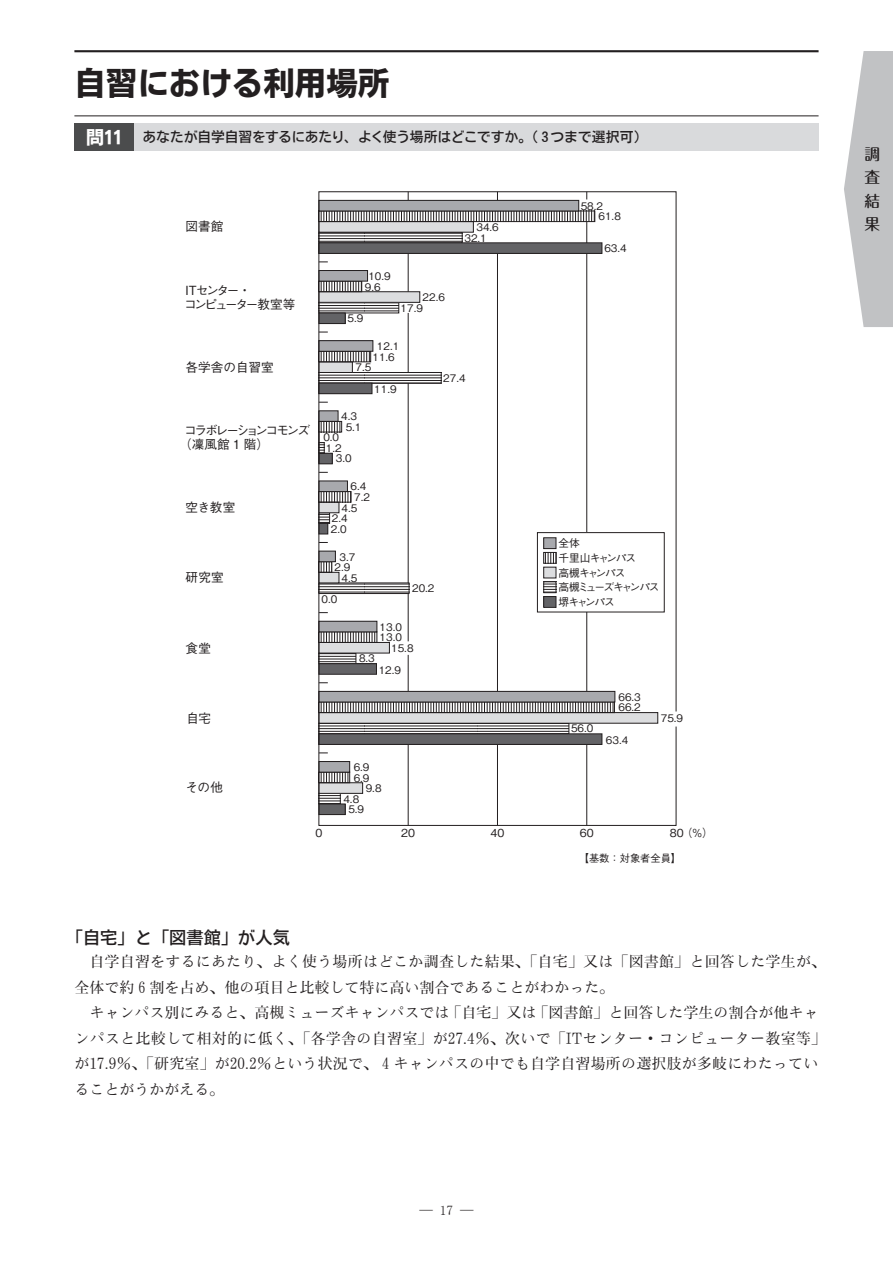
<style>
.page{position:relative;width:893px;height:1263px;background:#fff}
.page>*{position:absolute;margin:0;border:0;box-sizing:border-box;transform-origin:0 0}
.t1{font:31.5px "Motoya Cedar W6 90 msp RKSJ H";color:#231f20}
.t2{font:17.25px "Motoya Cedar W4 90 msp RKSJ H";color:#231f20}
.t3{font:500 15.75px/23.7px "Maru Fo Pro";color:#231f20;text-align:justify}
.t4{font:15px/25.5px "Motoya Mincho W3 90 msp RKSJ H";letter-spacing:.01em;color:#231f20}
.t5{font:13.8px "Motoya Cedar W4 90 msp RKSJ H";letter-spacing:-.02em;color:#231f20}
.t6{font:13.5px "MS Mincho";color:#231f20}
.t7{font:500 12.6px/14.2px "Gothic BBB Pr 6 N";letter-spacing:-.165em;color:#231f20}
.t8{font:500 12.6px/14.2px "Gothic BBB Pr 6 N";letter-spacing:-.185em;color:#231f20}
.t9{font:500 12.6px "Gothic BBB Pr 6 N";letter-spacing:-.105em;color:#231f20}
.t10{font:500 12.6px "Gothic BBB Pr 6 N";color:#231f20}
.t11{font:500 10.95px "Gothic BBB Pr 6 N";color:#231f20}
.t12{font:500 10.65px/14.7px "Gothic BBB Pr 6 N";letter-spacing:-.105em;color:#231f20}
.t13{font:500 10.35px/10.6px "Gothic BBB Pr 6 N";color:#231f20}
.t14{font:500 10.2px "Gothic BBB Pr 6 N";color:#231f20}
.s1{font-family:"Motoya Cedar W6 90 msp RKSJ H";font-size:18px;color:#fff}
</style>
<div class="page">
<svg style="left:844px;top:51px;width:49px;height:276px"></svg>
<hr style="left:74px;top:50px;width:745px;height:2px;background:#231f20">
<hr style="left:74px;top:115px;width:745px;height:1px;background:#231f20">
<div style="left:74px;top:123px;width:60px;height:28px;background:#4b4c4d"></div>
<div style="left:134px;top:123px;width:685px;height:28px;background:#d9dadc"></div>
<svg style="left:318px;top:191px;width:359px;height:635px"></svg>
<div style="left:537px;top:533px;width:127px;height:79px;background:#fff"></div>
<div style="left:537px;top:532px;width:128px;height:80px;border:1px solid #231f20"></div>
<div style="left:544px;top:538px;width:12px;height:11px;background:#a8a9ad"></div>
<div style="left:543px;top:537px;width:13px;height:12px;border:1px solid #231f20"></div>
<svg style="left:545px;top:554px;width:9px;height:7px"></svg>
<div style="left:543px;top:552px;width:13px;height:11px;border:1px solid #231f20"></div>
<div style="left:544px;top:567px;width:12px;height:11px;background:#dcdddf"></div>
<div style="left:543px;top:567px;width:13px;height:11px;border:1px solid #231f20"></div>
<svg style="left:545px;top:584px;width:9px;height:6px"></svg>
<div style="left:543px;top:582px;width:13px;height:11px;border:1px solid #231f20"></div>
<div style="left:544px;top:596px;width:12px;height:11px;background:#636366"></div>
<div style="left:543px;top:596px;width:13px;height:12px;border:1px solid #231f20"></div>
<h1 class="t1" style="left:74px;top:67px;width:316px">自習における利用場所</h1>
<p class="t5" style="left:86px;top:130px;width:563px"><span class="s1">問11</span> あなたが自学自習をするにあたり、よく使う場所はどこですか。（３つまで選択可）</p>
<p class="t9" style="left:186px;top:216px;width:39px">図書館</p>
<p class="t13" style="left:464px;top:221px;width:36px;text-indent:12px">34.6<br>32.1</p>
<p class="t8" style="left:181px;top:282px;width:116px">ＩＴセンター・<br>コンピューター教室等</p>
<p class="t10" style="left:186px;top:357px;width:90px">各学舎の自習室</p>
<p class="t7" style="left:179px;top:422px;width:132px;text-indent:5px">コラボレーションコモンズ（凜風館 1 階）</p>
<p class="t9" style="left:186px;top:497px;width:51px">空き教室</p>
<p class="t9" style="left:186px;top:567px;width:40px">研究室</p>
<p class="t9" style="left:186px;top:638px;width:27px">食堂</p>
<p class="t13" style="left:365px;top:270px;width:27px;text-indent:4px">10.9<br>9.6</p>
<p class="t13" style="left:347px;top:313px;width:17px">5.9</p>
<p class="t13" style="left:401px;top:291px;width:46px;text-indent:22px">22.6<br>17.9</p>
<p class="t13" style="left:372px;top:340px;width:28px;text-align:center">12.1<br>11.6</p>
<p class="t13" style="left:355px;top:361px;width:17px">7.5</p>
<p class="t13" style="left:341px;top:410px;width:22px;text-align:center">4.3<br>5.1</p>
<p class="t13" style="left:374px;top:383px;width:24px">11.9</p>
<p class="t13" style="left:323px;top:431px;width:17px">0.0</p>
<p class="t13" style="left:326px;top:442px;width:17px">1.2</p>
<p class="t13" style="left:336px;top:453px;width:17px">3.0</p>
<p class="t13" style="left:351px;top:480px;width:17px">6.4</p>
<p class="t13" style="left:354px;top:491px;width:17px">7.2</p>
<p class="t13" style="left:342px;top:502px;width:17px">4.5</p>
<p class="t13" style="left:332px;top:512px;width:17px">2.4</p>
<p class="t13" style="left:331px;top:523px;width:17px">2.0</p>
<p class="t13" style="left:340px;top:551px;width:17px">3.7</p>
<p class="t13" style="left:334px;top:561px;width:17px">2.9</p>
<p class="t13" style="left:342px;top:572px;width:17px">4.5</p>
<p class="t13" style="left:322px;top:593px;width:17px">0.0</p>
<p class="t13" style="left:412px;top:582px;width:24px">20.2</p>
<p class="t13" style="left:380px;top:621px;width:24px">13.0</p>
<p class="t13" style="left:380px;top:631px;width:24px">13.0</p>
<p class="t13" style="left:391px;top:642px;width:24px">15.8</p>
<p class="t13" style="left:359px;top:653px;width:17px">8.3</p>
<p class="t13" style="left:379px;top:664px;width:24px">12.9</p>
<p class="t13" style="left:443px;top:372px;width:24px">27.4</p>
<p class="t9" style="left:186px;top:708px;width:26px">自宅</p>
<p class="t9" style="left:186px;top:777px;width:39px">その他</p>
<p class="t13" style="left:354px;top:761px;width:17px">6.9</p>
<p class="t13" style="left:354px;top:772px;width:17px">6.9</p>
<p class="t13" style="left:366px;top:782px;width:17px">9.8</p>
<p class="t13" style="left:343px;top:793px;width:17px">4.8</p>
<p class="t13" style="left:348px;top:803px;width:17px">5.9</p>
<p class="t13" style="left:598px;top:200px;width:24px;text-indent:-18px">58.2<br>61.8</p>
<p class="t13" style="left:604px;top:242px;width:24px">63.4</p>
<p class="t12" style="left:558px;top:535px;width:103px">全体<br>千里山キャンパス<br>高槻キャンパス<br>高槻ミューズキャンパス堺キャンパス</p>
<p class="t13" style="left:571px;top:722px;width:24px">56.0</p>
<p class="t13" style="left:618px;top:691px;width:24px">66.3<br>66.2</p>
<p class="t13" style="left:606px;top:734px;width:24px">63.4</p>
<p class="t13" style="left:661px;top:712px;width:24px">75.9</p>
<p class="t11" style="left:315px;top:824px;width:8px">0</p>
<p class="t11" style="left:401px;top:824px;width:15px">20</p>
<p class="t11" style="left:490px;top:824px;width:15px">40</p>
<p class="t11" style="left:580px;top:824px;width:15px">60</p>
<p class="t11" style="left:670px;top:824px;width:45px">80 （%）</p>
<p class="t14" style="left:579px;top:850px;width:104px">【基数：対象者全員】</p>
<p class="t2" style="left:66px;top:928px;width:226px">「自宅」と「図書館」が人気</p>
<p class="t4" style="left:74px;top:949px;width:753px;text-indent:15px">自学自習をするにあたり、よく使う場所はどこか調査した結果、「自宅」又は「図書館」と回答した学生が、全体で約６割を占め、他の項目と比較して特に高い割合であることがわかった。</p>
<p class="t4" style="left:74px;top:1000px;width:753px;text-indent:15px">キャンパス別にみると、高槻ミューズキャンパスでは「自宅」又は「図書館」と回答した学生の割合が他キャンパスと比較して相対的に低く、「各学舎の自習室」が27.4％、次いで「ITセンター・コンピューター教室等」が17.9％、「研究室」が20.2％という状況で、４キャンパスの中でも自学自習場所の選択肢が多岐にわたっていることがうかがえる。</p>
<p class="t6" style="left:419px;top:1203px;width:55px">― 17 ―</p>
<p class="t3" style="left:864px;top:140px;width:17px">調査結果</p>
</div>
